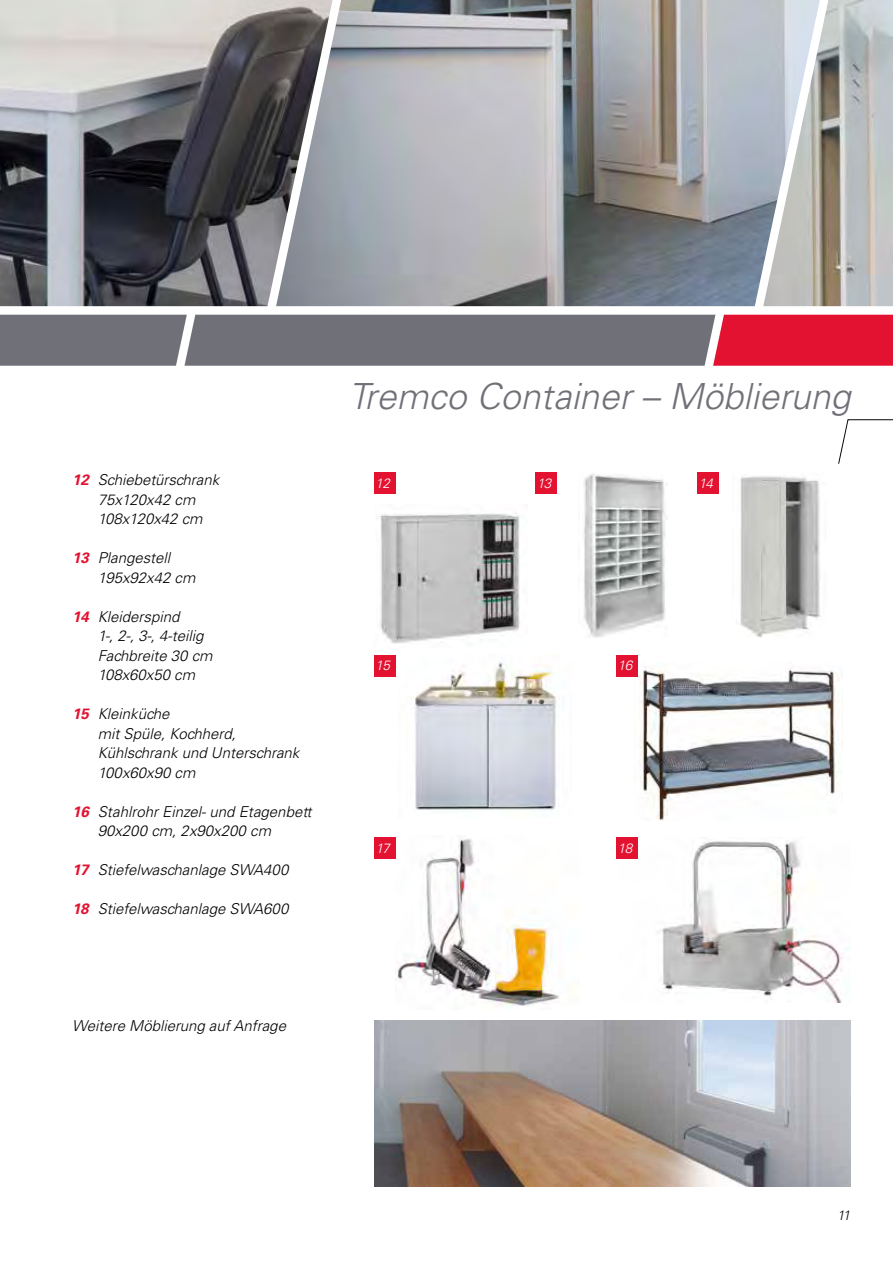
<style>
.page{position:relative;width:893px;height:1263px;background:#fff}
.page>*{position:absolute;margin:0;border:0;box-sizing:border-box;transform-origin:0 0}
.t1{font:italic 300 36px "Univers LT Std";color:#707078}
.t2{font:italic 300 15px/19.5px "Univers LT Std";color:#000}
.t3{font:italic 300 13.5px "Univers LT Std";letter-spacing:-.05em;color:#fff}
.t4{font:italic 300 13.5px "Univers LT Std";color:#000}
.s1{font-weight:700;color:#e31231}
</style>
<div class="page">
<svg style="left:838px;top:419px;width:55px;height:45px"></svg>
<svg style="left:0;top:315px;width:893px;height:51px"></svg>
<img style="left:820px;top:0;width:73px;height:306px">
<img style="left:333px;top:0;width:487px;height:306px">
<img style="left:0;top:0;width:333px;height:306px">
<img style="left:380px;top:512px;width:140px;height:132px">
<img style="left:584px;top:474px;width:83px;height:164px">
<img style="left:740px;top:476px;width:81px;height:162px">
<img style="left:395px;top:837px;width:165px;height:169px">
<img style="left:374px;top:1020px;width:476px;height:166px">
<img style="left:411px;top:662px;width:148px;height:148px">
<img style="left:657px;top:840px;width:193px;height:162px">
<img style="left:635px;top:666px;width:208px;height:155px">
<div style="left:697px;top:472px;width:22px;height:21px;background:#e31231"></div>
<div style="left:374px;top:655px;width:21px;height:21px;background:#e31231"></div>
<div style="left:617px;top:655px;width:21px;height:21px;background:#e31231"></div>
<div style="left:374px;top:838px;width:21px;height:21px;background:#e31231"></div>
<div style="left:617px;top:838px;width:21px;height:21px;background:#e31231"></div>
<div style="left:374px;top:472px;width:21px;height:21px;background:#e31231"></div>
<div style="left:536px;top:472px;width:21px;height:21px;background:#e31231"></div>
<p class="t2" style="left:72px;top:470px;width:148px;text-align:center"><span class="s1">12</span> Schiebetürschrank<br>75x120x42 cm<br>108x120x42 cm</p>
<p class="t2" style="left:98px;top:548px;width:99px;text-indent:-26px"><span class="s1">13</span> Plangestell<br>195x92x42 cm</p>
<p class="t2" style="left:98px;top:607px;width:116px;text-indent:-26px"><span class="s1">14</span> Kleiderspind<br>1-, 2-, 3-, 4-teilig<br>Fachbreite 30 cm<br>108x60x50 cm</p>
<p class="t2" style="left:98px;top:704px;width:203px;text-indent:-26px"><span class="s1">15</span> Kleinküche<br>mit Spüle, Kochherd,<br>Kühlschrank und Unterschrank<br>100x60x90 cm</p>
<p class="t2" style="left:98px;top:802px;width:215px;text-indent:-26px"><span class="s1">16</span> Stahlrohr Einzel- und Etagenbett<br>90x200 cm, 2x90x200 cm</p>
<p class="t2" style="left:72px;top:860px;width:218px"><span class="s1">17</span> Stiefelwaschanlage SWA400</p>
<p class="t2" style="left:72px;top:899px;width:218px"><span class="s1">18</span> Stiefelwaschanlage SWA600</p>
<p class="t2" style="left:72px;top:1016px;width:215px">Weitere Möblierung auf Anfrage</p>
<h1 class="t1" style="left:349px;top:374px;width:503px">Tremco Container – Möblierung</h1>
<p class="t3" style="left:376px;top:475px;width:16px">12</p>
<p class="t3" style="left:537px;top:475px;width:16px">13</p>
<p class="t3" style="left:699px;top:475px;width:16px">14</p>
<p class="t3" style="left:376px;top:657px;width:16px">15</p>
<p class="t3" style="left:618px;top:657px;width:16px">16</p>
<p class="t3" style="left:376px;top:840px;width:16px">17</p>
<p class="t3" style="left:618px;top:840px;width:16px">18</p>
<p class="t4" style="left:837px;top:1207px;width:15px">11</p>
</div>
